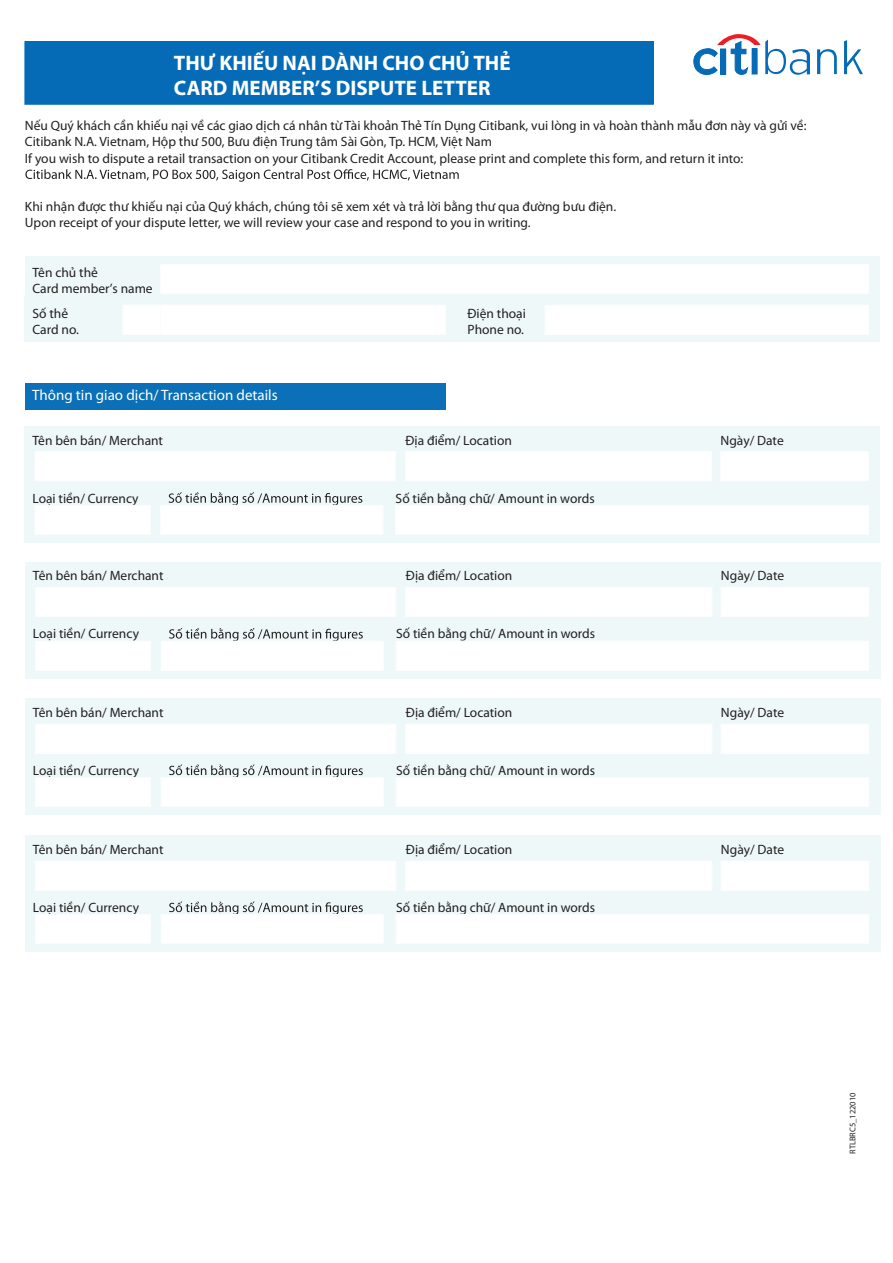
<style>
.page{position:relative;width:893px;height:1263px;background:#fff}
.page>*{position:absolute;margin:0;border:0;box-sizing:border-box;transform-origin:0 0}
.t1{font:700 21px/25.2px "Myriad Pro";color:#fff}
.t2{font:15px "Myriad Pro";color:#fff}
.t3{font:13.5px/16.2px "Myriad Pro";color:#231f20}
.t4{font:8.4px "Myriad Pro";letter-spacing:.005em;color:#231f20}
</style>
<div class="page">
<svg style="left:844px;top:40px;width:19px;height:34px"></svg>
<svg style="left:817px;top:49px;width:20px;height:25px"></svg>
<svg style="left:693px;top:34px;width:117px;height:41px"></svg>
<div style="left:25px;top:42px;width:628px;height:62px;background:#056bb6"></div>
<div style="left:25px;top:41px;width:628px;height:63px;border:1px solid #056bb6"></div>
<div style="left:25px;top:296px;width:433px;height:46px;background:#eef8f9"></div>
<div style="left:123px;top:305px;width:323px;height:29px;background:#fff"></div>
<div style="left:447px;top:296px;width:433px;height:46px;background:#eef8f9"></div>
<div style="left:545px;top:305px;width:323px;height:29px;background:#fff"></div>
<div style="left:25px;top:256px;width:855px;height:46px;background:#eef8f9"></div>
<div style="left:160px;top:265px;width:709px;height:29px;background:#fff"></div>
<svg style="left:25px;top:169px;width:434px;height:13px"></svg>
<div style="left:25px;top:489px;width:855px;height:54px;background:#eef8f9"></div>
<svg style="left:169px;top:492px;width:193px;height:13px"></svg>
<div style="left:35px;top:505px;width:115px;height:29px;background:#fff"></div>
<div style="left:161px;top:505px;width:222px;height:29px;background:#fff"></div>
<div style="left:396px;top:505px;width:472px;height:29px;background:#fff"></div>
<div style="left:25px;top:427px;width:855px;height:64px;background:#eef8f9"></div>
<div style="left:35px;top:452px;width:361px;height:29px;background:#fff"></div>
<div style="left:405px;top:452px;width:306px;height:29px;background:#fff"></div>
<div style="left:720px;top:452px;width:148px;height:29px;background:#fff"></div>
<div style="left:25px;top:625px;width:855px;height:53px;background:#eef8f9"></div>
<svg style="left:169px;top:628px;width:194px;height:13px"></svg>
<div style="left:35px;top:641px;width:116px;height:29px;background:#fff"></div>
<div style="left:161px;top:641px;width:222px;height:29px;background:#fff"></div>
<div style="left:396px;top:641px;width:473px;height:29px;background:#fff"></div>
<div style="left:25px;top:562px;width:855px;height:64px;background:#eef8f9"></div>
<div style="left:35px;top:587px;width:361px;height:29px;background:#fff"></div>
<div style="left:35px;top:587px;width:361px;height:30px;border:1px solid #fbfcfd"></div>
<div style="left:406px;top:587px;width:306px;height:29px;background:#fff"></div>
<div style="left:406px;top:587px;width:306px;height:30px;border:1px solid #fbfcfd"></div>
<div style="left:721px;top:587px;width:148px;height:29px;background:#fff"></div>
<div style="left:721px;top:587px;width:148px;height:30px;border:1px solid #fbfcfd"></div>
<div style="left:25px;top:761px;width:855px;height:54px;background:#eef8f9"></div>
<svg style="left:169px;top:764px;width:194px;height:13px"></svg>
<div style="left:35px;top:778px;width:116px;height:29px;background:#fff"></div>
<div style="left:35px;top:777px;width:116px;height:30px;border:1px solid #fbfcfd"></div>
<div style="left:161px;top:778px;width:222px;height:29px;background:#fff"></div>
<div style="left:161px;top:777px;width:223px;height:30px;border:1px solid #fbfcfd"></div>
<div style="left:396px;top:778px;width:473px;height:29px;background:#fff"></div>
<div style="left:396px;top:777px;width:473px;height:30px;border:1px solid #fbfcfd"></div>
<div style="left:25px;top:699px;width:855px;height:64px;background:#eef8f9"></div>
<div style="left:35px;top:724px;width:361px;height:29px;background:#fff"></div>
<div style="left:406px;top:724px;width:306px;height:29px;background:#fff"></div>
<div style="left:721px;top:724px;width:148px;height:29px;background:#fff"></div>
<div style="left:25px;top:898px;width:855px;height:54px;background:#eef8f9"></div>
<svg style="left:169px;top:901px;width:194px;height:13px"></svg>
<div style="left:35px;top:915px;width:116px;height:29px;background:#fff"></div>
<div style="left:35px;top:914px;width:116px;height:30px;border:1px solid #fbfcfd"></div>
<div style="left:161px;top:915px;width:222px;height:29px;background:#fff"></div>
<div style="left:161px;top:914px;width:223px;height:30px;border:1px solid #fbfcfd"></div>
<div style="left:396px;top:915px;width:473px;height:29px;background:#fff"></div>
<div style="left:396px;top:914px;width:473px;height:30px;border:1px solid #fbfcfd"></div>
<div style="left:25px;top:836px;width:855px;height:64px;background:#eef8f9"></div>
<div style="left:35px;top:861px;width:361px;height:29px;background:#fff"></div>
<div style="left:406px;top:861px;width:306px;height:29px;background:#fff"></div>
<div style="left:721px;top:861px;width:148px;height:29px;background:#fff"></div>
<div style="left:25px;top:383px;width:421px;height:26px;background:#0b70b7"></div>
<p class="t1" style="left:174px;top:49px;width:338px">THƯ KHIẾU NẠI DÀNH CHO CHỦ THẺ<br>CARD MEMBER’S DISPUTE LETTER</p>
<p class="t3" style="left:25px;top:117px;width:783px">Nếu Quý khách cần khiếu nại về các giao dịch cá nhân từ Tài khoản Thẻ Tín Dụng Citibank, vui lòng in và hoàn thành mẫu đơn này và gửi về:<br>Citibank N.A. Vietnam, Hộp thư 500, Bưu điện Trung tâm Sài Gòn, Tp. HCM, Việt Nam<br>If you wish to dispute a retail transaction on your Citibank Credit Account, please print and complete this form, and return it into:</p>
<p class="t3" style="left:25px;top:198px;width:593px">Khi nhận được thư khiếu nại của Quý khách, chúng tôi sẽ xem xét và trả lời bằng thư qua đường bưu điện.<br>Upon receipt of your dispute letter, we will review your case and respond to you in writing.</p>
<p class="t3" style="left:33px;top:264px;width:122px">Tên chủ thẻ<br>Card member’s name</p>
<p class="t3" style="left:33px;top:305px;width:48px">Số thẻ<br>Card no.</p>
<p class="t2" style="left:32px;top:386px;width:247px">Thông tin giao dịch/ Transaction details</p>
<p class="t3" style="left:468px;top:305px;width:60px">Điện thoại<br>Phone no.</p>
<p class="t3" style="left:33px;top:432px;width:132px">Tên bên bán/ Merchant</p>
<p class="t3" style="left:405px;top:432px;width:108px">Địa điểm/ Location</p>
<p class="t3" style="left:720px;top:432px;width:65px">Ngày/ Date</p>
<p class="t3" style="left:33px;top:490px;width:108px">Loại tiền/ Currency</p>
<p class="t3" style="left:396px;top:490px;width:201px">Số tiền bằng chữ/ Amount in words</p>
<p class="t3" style="left:33px;top:568px;width:132px">Tên bên bán/ Merchant</p>
<p class="t3" style="left:406px;top:568px;width:108px">Địa điểm/ Location</p>
<p class="t3" style="left:721px;top:568px;width:65px">Ngày/ Date</p>
<p class="t3" style="left:33px;top:626px;width:108px">Loại tiền/ Currency</p>
<p class="t3" style="left:396px;top:626px;width:201px">Số tiền bằng chữ/ Amount in words</p>
<p class="t3" style="left:33px;top:704px;width:132px">Tên bên bán/ Merchant</p>
<p class="t3" style="left:406px;top:704px;width:108px">Địa điểm/ Location</p>
<p class="t3" style="left:721px;top:704px;width:65px">Ngày/ Date</p>
<p class="t3" style="left:33px;top:762px;width:108px">Loại tiền/ Currency</p>
<p class="t3" style="left:396px;top:762px;width:201px">Số tiền bằng chữ/ Amount in words</p>
<p class="t3" style="left:33px;top:841px;width:132px">Tên bên bán/ Merchant</p>
<p class="t3" style="left:406px;top:841px;width:108px">Địa điểm/ Location</p>
<p class="t3" style="left:721px;top:841px;width:65px">Ngày/ Date</p>
<p class="t3" style="left:33px;top:899px;width:108px">Loại tiền/ Currency</p>
<p class="t3" style="left:396px;top:899px;width:201px">Số tiền bằng chữ/ Amount in words</p>
<p class="t4" style="left:848px;top:1154px;width:63px;rotate:-90deg">RTLBRC5_122010</p>
</div>
